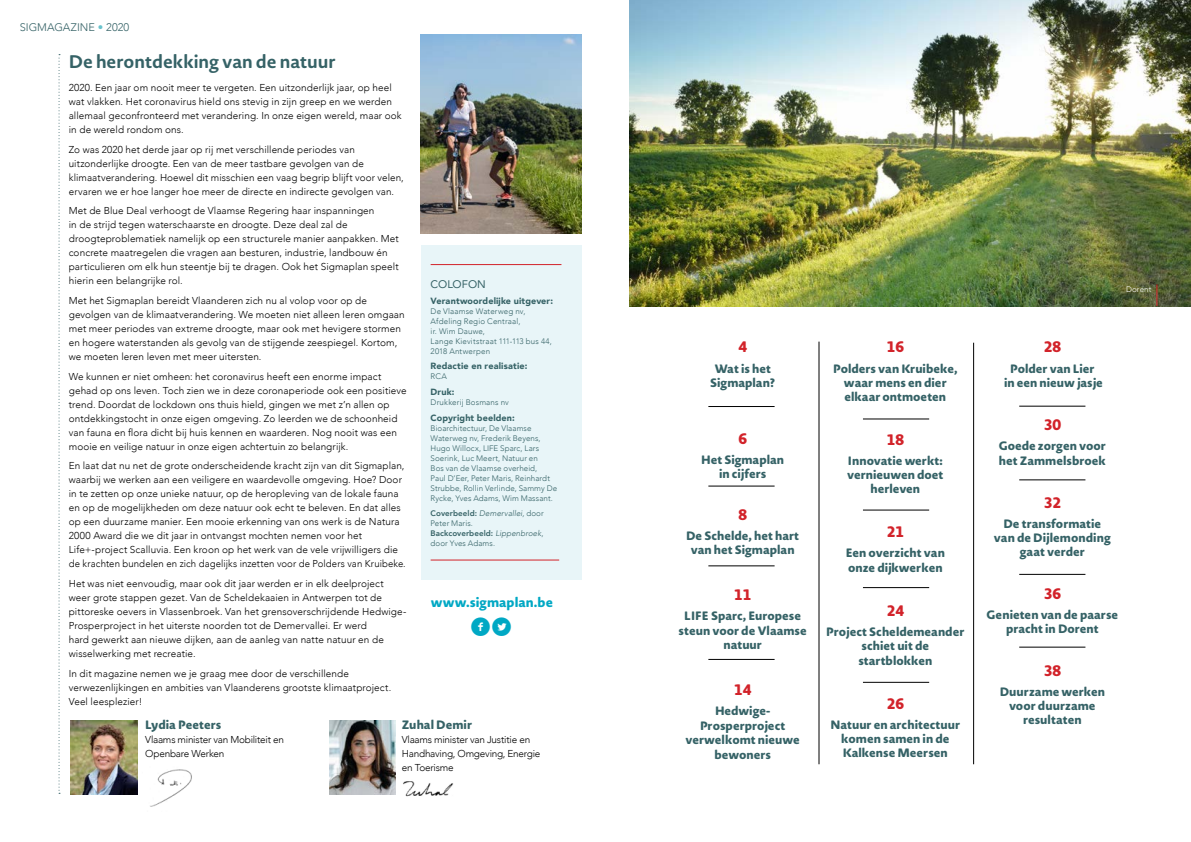
<style>
.page{position:relative;width:1191px;height:842px;background:#fff}
.page>*{position:absolute;margin:0;border:0;box-sizing:border-box;transform-origin:0 0}
.t1{font:26.4px "Socialico";color:#00a8c4}
.t2{font:700 18px "Novel Sans Rd Pro";color:#356266}
.t3{font:800 15px "Novel Sans Rd Pro";color:#d2232a}
.t4{font:800 13.1px "Novel Sans Rd Pro";color:#00a8c4}
.t5{font:800 12px/14.4px "Novel Sans Rd Pro";color:#356266;text-align:center}
.t6{font:300 11px "Avenir";color:#356266}
.t7{font:11px "Avenir";letter-spacing:.005em;color:#356266}
.t8{font:300 10px/14px "Avenir";letter-spacing:.01em;color:#000}
.t9{font:300 10px/14px "Avenir";letter-spacing:-.02em;color:#000}
.t10{font:900 9px "Avenir";letter-spacing:.015em;color:#356266}
.t11{font:300 8px/10px "Avenir";letter-spacing:.01em;color:#356266}
.t12{font:300 8px "Avenir";letter-spacing:.02em;color:#fff}
.s1{color:#69c3cc}
.s2{font-weight:800}
.s3{font-style:italic}
</style>
<div class="page">
<div style="left:421px;top:245px;width:160px;height:335px;background:#e8f5f8"></div>
<img style="left:421px;top:34px;width:160px;height:200px">
<hr style="left:430px;top:264px;width:131px;height:1px;background:#d2232a">
<hr style="left:430px;top:560px;width:129px;height:1px;background:#d2232a">
<img style="left:403px;top:781px;width:50px;height:16px">
<img style="left:150px;top:769px;width:42px;height:38px">
<img style="left:71px;top:720px;width:66px;height:74px">
<img style="left:329px;top:720px;width:66px;height:74px">
<svg style="left:59px;top:54px;width:1px;height:740px"></svg>
<img style="left:629px;top:0;width:562px;height:306px">
<hr style="left:1019px;top:406px;width:66px;height:1px;background:#000">
<hr style="left:1019px;top:480px;width:66px;height:1px;background:#000">
<hr style="left:1019px;top:574px;width:66px;height:1px;background:#000">
<hr style="left:863px;top:682px;width:66px;height:1px;background:#000">
<hr style="left:1019px;top:647px;width:66px;height:1px;background:#000">
<hr style="left:708px;top:486px;width:66px;height:1px;background:#000">
<hr style="left:708px;top:406px;width:66px;height:1px;background:#000">
<hr style="left:708px;top:566px;width:66px;height:1px;background:#000">
<hr style="left:708px;top:659px;width:66px;height:1px;background:#000">
<hr style="left:863px;top:419px;width:66px;height:1px;background:#000">
<hr style="left:863px;top:510px;width:66px;height:1px;background:#000">
<hr style="left:863px;top:587px;width:66px;height:1px;background:#000">
<hr style="left:973px;top:343px;width:1px;height:421px;background:#000">
<hr style="left:819px;top:342px;width:1px;height:422px;background:#000">
<svg style="left:1156px;top:284px;width:1px;height:22px"></svg>
<p class="t6" style="left:20px;top:21px;width:111px">SIGMAGAZINE <span class="s1">•</span> 2020</p>
<h2 class="t2" style="left:69px;top:48px;width:268px">De herontdekking van de natuur</h2>
<p class="t8" style="left:69px;top:81px;width:334px">2020. Een jaar om nooit meer te vergeten. Een uitzonderlijk jaar, op heel wat vlakken. Het coronavirus hield ons stevig in zijn greep en we werden allemaal geconfronteerd met verandering. In onze eigen wereld, maar ook in de wereld rondom ons.</p>
<p class="t8" style="left:69px;top:142px;width:336px">Zo was 2020 het derde jaar op rij met verschillende periodes van uitzonderlijke droogte. Een van de meer tastbare gevolgen van de klimaatverandering. Hoewel dit misschien een vaag begrip blijft voor velen, ervaren we er hoe langer hoe meer de directe en indirecte gevolgen van.</p>
<p class="t8" style="left:69px;top:204px;width:331px">Met de Blue Deal verhoogt de Vlaamse Regering haar inspanningen<br>in de strijd tegen waterschaarste en droogte. Deze deal zal de droogteproblematiek namelijk op een structurele manier aanpakken. Met concrete maatregelen die vragen aan besturen, industrie, landbouw én particulieren om elk hun steentje bij te dragen. Ook het Sigmaplan speelt hierin een belangrijke rol.</p>
<p class="t8" style="left:69px;top:294px;width:337px">Met het Sigmaplan bereidt Vlaanderen zich nu al volop voor op de gevolgen van de klimaatverandering. We moeten niet alleen leren omgaan met meer periodes van extreme droogte, maar ook met hevigere stormen en hogere waterstanden als gevolg van de stijgende zeespiegel. Kortom, we moeten leren leven met meer uitersten.</p>
<p class="t8" style="left:69px;top:369px;width:339px">We kunnen er niet omheen: het coronavirus heeft een enorme impact gehad op ons leven. Toch zien we in deze coronaperiode ook een positieve trend. Doordat de lockdown ons thuis hield, gingen we met z’n allen op ontdekkingstocht in onze eigen omgeving. Zo leerden we de schoonheid van fauna en flora dicht bij huis kennen en waarderen. Nog nooit was een mooie en veilige natuur in onze eigen achtertuin zo belangrijk.</p>
<p class="t8" style="left:69px;top:459px;width:338px">En laat dat nu net de grote onderscheidende kracht zijn van dit Sigmaplan, waarbij we werken aan een veiligere en waardevolle omgeving. Hoe? Door in te zetten op onze unieke natuur, op de heropleving van de lokale fauna en op de mogelijkheden om deze natuur ook echt te beleven. En dat alles op een duurzame manier. Een mooie erkenning van ons werk is de Natura 2000 Award die we dit jaar in ontvangst mochten nemen voor het Life+-project Scalluvia. Een kroon op het werk van de vele vrijwilligers die de krachten bundelen en zich dagelijks inzetten voor de Polders van Kruibeke.</p>
<p class="t8" style="left:69px;top:577px;width:339px">Het was niet eenvoudig, maar ook dit jaar werden er in elk deelproject weer grote stappen gezet. Van de Scheldekaaien in Antwerpen tot de pittoreske oevers in Vlassenbroek. Van het grensoverschrijdende Hedwige-Prosperproject in het uiterste noorden tot de Demervallei. Er werd<br>hard gewerkt aan nieuwe dijken, aan de aanleg van natte natuur en de wisselwerking met recreatie.</p>
<p class="t8" style="left:69px;top:666px;width:324px">In dit magazine nemen we je graag mee door de verschillende verwezenlijkingen en ambities van Vlaanderens grootste klimaatproject.<br>Veel leesplezier!</p>
<p class="t7" style="left:430px;top:275px;width:57px">COLOFON</p>
<p class="t10" style="left:430px;top:293px;width:124px">Verantwoordelijke uitgever:</p>
<p class="t11" style="left:430px;top:306px;width:123px">De Vlaamse Waterweg nv,<br>Afdeling Regio Centraal,<br>ir. Wim Dauwe,<br>Lange Kievitstraat 111-113 bus 44,<br>2018 Antwerpen</p>
<p class="t10" style="left:430px;top:358px;width:98px">Redactie en realisatie:</p>
<p class="t11" style="left:430px;top:371px;width:18px">RCA</p>
<p class="t10" style="left:430px;top:384px;width:25px">Druk:</p>
<p class="t11" style="left:430px;top:397px;width:80px">Drukkerij Bosmans nv</p>
<p class="t10" style="left:430px;top:410px;width:86px">Copyright beelden:</p>
<p class="t11" style="left:430px;top:423px;width:128px">Bioarchitectuur, De Vlaamse<br>Waterweg nv, Frederik Beyens,<br>Hugo Willocx, LIFE Sparc, Lars<br>Soerink, Luc Meert, Natuur en<br>Bos van de Vlaamse overheid,<br>Paul D’Eer, Peter Maris, Reinhardt<br>Strubbe, Rollin Verlinde, Sammy De<br>Rycke, Yves Adams, Wim Massant.</p>
<p class="t11" style="left:430px;top:508px;width:115px"><span class="s2">Coverbeeld:</span> <span class="s3">Demervallei,</span> door<br>Peter Maris.<br><span class="s2">Backcoverbeeld:</span> <span class="s3">Lippenbroek</span>, door Yves Adams.</p>
<h3 class="t4" style="left:431px;top:592px;width:123px">www.sigmaplan.be</h3>
<h1 class="t1" style="left:470px;top:611px;width:44px">fl</h1>
<p class="t5" style="left:145px;top:717px;width:78px">Lydia Peeters</p>
<p class="t9" style="left:145px;top:733px;width:140px">Vlaams minister van Mobiliteit en<br>Openbare Werken</p>
<p class="t5" style="left:402px;top:717px;width:72px">Zuhal Demir</p>
<p class="t9" style="left:402px;top:733px;width:140px">Vlaams minister van Justitie en<br>Handhaving, Omgeving, Energie en Toerisme</p>
<h3 class="t3" style="left:738px;top:336px;width:10px">4</h3>
<p class="t5" style="left:710px;top:361px;width:66px">Wat is het<br>Sigmaplan?</p>
<h3 class="t3" style="left:738px;top:427px;width:10px">6</h3>
<p class="t5" style="left:701px;top:452px;width:84px">Het Sigmaplan in cijfers</p>
<h3 class="t3" style="left:738px;top:503px;width:10px">8</h3>
<p class="t5" style="left:686px;top:528px;width:114px">De Schelde, het hart van het Sigmaplan</p>
<h3 class="t3" style="left:734px;top:583px;width:19px">11</h3>
<p class="t5" style="left:678px;top:608px;width:130px">LIFE Sparc, Europese steun voor de Vlaamse natuur</p>
<h3 class="t3" style="left:734px;top:678px;width:19px">14</h3>
<p class="t5" style="left:685px;top:703px;width:116px">Hedwige-<br>Prosperproject verwelkomt nieuwe bewoners</p>
<h3 class="t3" style="left:886px;top:336px;width:19px">16</h3>
<p class="t5" style="left:833px;top:361px;width:126px">Polders van Kruibeke, waar mens en dier elkaar ontmoeten</p>
<h3 class="t3" style="left:886px;top:429px;width:19px">18</h3>
<p class="t5" style="left:847px;top:453px;width:98px;line-height:14px">Innovatie werkt: vernieuwen doet herleven</p>
<h3 class="t3" style="left:886px;top:520px;width:19px">21</h3>
<p class="t5" style="left:845px;top:545px;width:101px;text-align:left">Een overzicht van onze dijkwerken</p>
<h3 class="t3" style="left:886px;top:599px;width:19px">24</h3>
<p class="t5" style="left:826px;top:624px;width:140px">Project Scheldemeander schiet uit de startblokken</p>
<h3 class="t3" style="left:886px;top:692px;width:19px">26</h3>
<p class="t5" style="left:830px;top:717px;width:131px">Natuur en architectuur komen samen in de<br>Kalkense Meersen</p>
<p class="t12" style="left:1126px;top:285px;width:27px">Dorent</p>
<h3 class="t3" style="left:1043px;top:336px;width:19px">28</h3>
<p class="t5" style="left:1004px;top:361px;width:100px">Polder van Lier<br>in een nieuw jasje</p>
<h3 class="t3" style="left:1043px;top:413px;width:19px">30</h3>
<p class="t5" style="left:999px;top:438px;width:108px;text-align:left">Goede zorgen voor het Zammelsbroek</p>
<h3 class="t3" style="left:1043px;top:491px;width:19px">32</h3>
<p class="t5" style="left:994px;top:516px;width:118px;line-height:14px">De transformatie van de Dijlemonding gaat verder</p>
<h3 class="t3" style="left:1043px;top:582px;width:19px">36</h3>
<p class="t5" style="left:986px;top:607px;width:133px;line-height:14px">Genieten van de paarse pracht in Dorent</p>
<h3 class="t3" style="left:1043px;top:659px;width:19px">38</h3>
<p class="t5" style="left:999px;top:684px;width:107px;line-height:14px">Duurzame werken voor duurzame resultaten</p>
</div>
